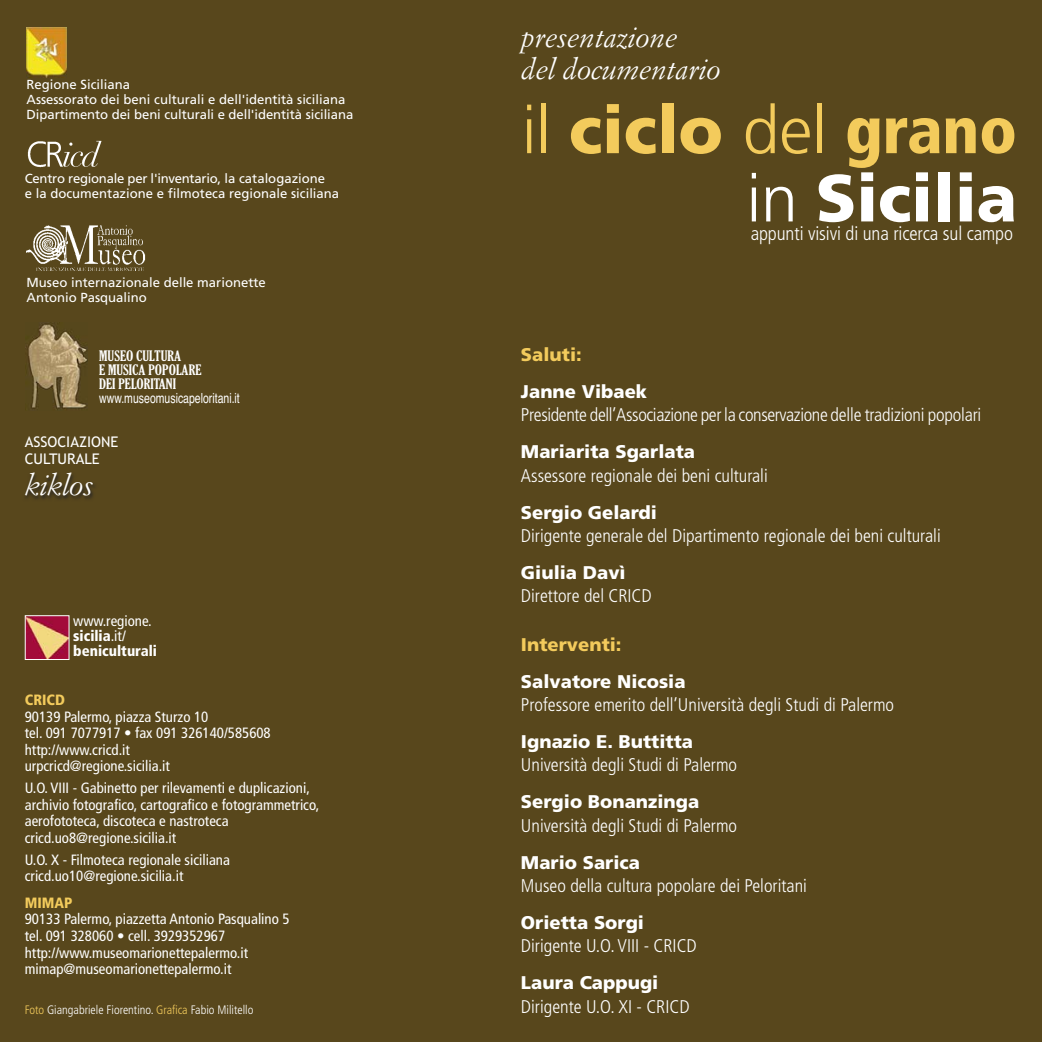
<style>
.page{position:relative;width:1042px;height:1042px;background:#58471c}
.page>*{position:absolute;margin:0;border:0;box-sizing:border-box;transform-origin:0 0}
.t1{font:900 66.5px/68.2px "Frutiger LT Std";letter-spacing:-.005em;color:#fff;text-align:right}
.t2{font:italic 29.4px "Simoncini Garamond Std";letter-spacing:-.02em;color:#fff}
.t3{font:italic 29.05px/31.5px "Simoncini Garamond Std";letter-spacing:-.005em;color:#fff}
.t4{font:300 condensed 19.25px "Frutiger LT Std";letter-spacing:-.005em;color:#fff}
.t5{font:300 condensed 18.38px "Frutiger LT Std";color:#fff}
.t6{font:900 18.38px "Frutiger LT Std";color:#fff}
.t7{font:300 condensed 18.38px "Frutiger LT Std";letter-spacing:-.02em;color:#fff}
.t8{font:900 18.38px "Frutiger LT Std";color:#f3cb5c}
.t9{font:condensed 14.88px/16.6px "Frutiger LT Std";color:#fff}
.t10{font:900 condensed 14.88px/14.9px "Frutiger LT Std";color:#fff}
.t11{font:900 condensed 14.88px "Frutiger LT Std";color:#f3cb5c}
.t12{font:14.7px/17.7px "Trebuchet MS";color:#fff}
.t13{font:extra-condensed 14px/14px "Gloucester";color:#fff;scale:1.15 1}
.t14{font:14px "Helvetica";color:#fff;scale:.75 1}
.t15{font:13.12px/14.9px "Frutiger LT Std";color:#fff}
.t16{font:300 condensed 12.25px "Frutiger LT Std";color:#fff}
.s1{font-weight:400}
.s2{color:#f3cb5c}
.s3{font-weight:300;color:#f3cb5c}
.s4{font-stretch:condensed;color:#f3cb5c}
.s5{font-weight:300}
</style>
<div class="page">
<img style="left:27px;top:226px;width:119px;height:44px">
<img style="left:27px;top:140px;width:75px;height:27px">
<img style="left:27px;top:27px;width:39px;height:50px">
<img style="left:27px;top:617px;width:40px;height:41px">
<div style="left:25px;top:615px;width:44px;height:45px;border:1px solid #fff"></div>
<img style="left:25px;top:475px;width:70px;height:24px">
<img style="left:27px;top:323px;width:60px;height:87px">
<p class="t15" style="left:27px;top:78px;width:328px">Regione Siciliana<br>Assessorato dei beni culturali e dell'identità siciliana<br>Dipartimento dei beni culturali e dell'identità siciliana</p>
<p class="t15" style="left:25px;top:171px;width:316px">Centro regionale per l'inventario, la catalogazione<br>e la documentazione e filmoteca regionale siciliana</p>
<p class="t15" style="left:27px;top:276px;width:241px">Museo internazionale delle marionette<br>Antonio Pasqualino</p>
<p class="t13" style="left:99px;top:349px;width:90px">MUSEO CULTURA<br>E MUSICA POPOLARE<br>DEI PELORITANI</p>
<p class="t14" style="left:99px;top:393px;width:189px">www.museomusicapeloritani.it</p>
<p class="t12" style="left:25px;top:433px;width:95px">ASSOCIAZIONE<br>CULTURALE</p>
<h2 class="t2" style="left:25px;top:468px;width:70px">kiklos</h2>
<p class="t10" style="left:73px;top:614px;width:85px"><span class="s1">www.regione. </span>sicilia<span class="s1">.it/ </span>beniculturali</p>
<p class="t11" style="left:25px;top:691px;width:42px">CRICD</p>
<p class="t9" style="left:25px;top:709px;width:247px">90139 Palermo, piazza Sturzo 10<br>tel. 091 7077917 • fax 091 326140/585608 http://www.cricd.it urpcricd@regione.sicilia.it</p>
<p class="t9" style="left:25px;top:781px;width:296px">U.O. VIII - Gabinetto per rilevamenti e duplicazioni, archivio fotografico, cartografico e fotogrammetrico, aerofototeca, discoteca e nastroteca cricd.uo8@regione.sicilia.it</p>
<p class="t9" style="left:25px;top:852px;width:207px">U.O. X - Filmoteca regionale siciliana cricd.uo10@regione.sicilia.it</p>
<p class="t11" style="left:25px;top:894px;width:49px">MIMAP</p>
<p class="t9" style="left:25px;top:912px;width:266px">90133 Palermo, piazzetta Antonio Pasqualino 5 tel. 091 328060 • cell. 3929352967 http://www.museomarionettepalermo.it mimap@museomarionettepalermo.it</p>
<p class="t16" style="left:25px;top:1005px;width:230px"><span class="s2">Foto</span> Giangabriele Fiorentino. <span class="s2">Grafica</span> Fabio Militello</p>
<h3 class="t3" style="left:521px;top:21px;width:201px">presentazione<br>del documentario</h3>
<h1 class="t1" style="left:522px;top:99px;width:497px"><span class="s3">il</span> <span class="s2">ciclo</span> <span class="s3">del</span> <span class="s4">grano </span><span class="s5">in</span> Sicilia</h1>
<p class="t4" style="left:751px;top:226px;width:264px">appunti visivi di una ricerca sul campo</p>
<p class="t8" style="left:521px;top:347px;width:62px">Saluti:</p>
<p class="t6" style="left:521px;top:384px;width:128px">Janne Vibaek</p>
<p class="t7" style="left:521px;top:408px;width:462px">Presidente dell’Associazione per la conservazione delle tradizioni popolari</p>
<p class="t6" style="left:521px;top:444px;width:176px">Mariarita Sgarlata</p>
<p class="t5" style="left:521px;top:468px;width:248px">Assessore regionale dei beni culturali</p>
<p class="t6" style="left:521px;top:504px;width:138px">Sergio Gelardi</p>
<p class="t5" style="left:521px;top:528px;width:421px">Dirigente generale del Dipartimento regionale dei beni culturali</p>
<p class="t6" style="left:521px;top:565px;width:106px">Giulia Davì</p>
<p class="t5" style="left:521px;top:588px;width:132px">Direttore del CRICD</p>
<p class="t8" style="left:521px;top:636px;width:102px">Interventi:</p>
<p class="t6" style="left:521px;top:673px;width:166px">Salvatore Nicosia</p>
<p class="t5" style="left:521px;top:697px;width:375px">Professore emerito dell’Università degli Studi di Palermo</p>
<p class="t6" style="left:521px;top:733px;width:174px">Ignazio E. Buttitta</p>
<p class="t5" style="left:521px;top:757px;width:218px">Università degli Studi di Palermo</p>
<p class="t6" style="left:521px;top:794px;width:180px">Sergio Bonanzinga</p>
<p class="t5" style="left:521px;top:818px;width:218px">Università degli Studi di Palermo</p>
<p class="t6" style="left:521px;top:854px;width:120px">Mario Sarica</p>
<p class="t5" style="left:521px;top:878px;width:287px">Museo della cultura popolare dei Peloritani</p>
<p class="t6" style="left:521px;top:914px;width:125px">Orietta Sorgi</p>
<p class="t5" style="left:521px;top:938px;width:177px">Dirigente U.O. VIII - CRICD</p>
<p class="t6" style="left:521px;top:975px;width:139px">Laura Cappugi</p>
<p class="t5" style="left:521px;top:999px;width:170px">Dirigente U.O. XI - CRICD</p>
</div>
